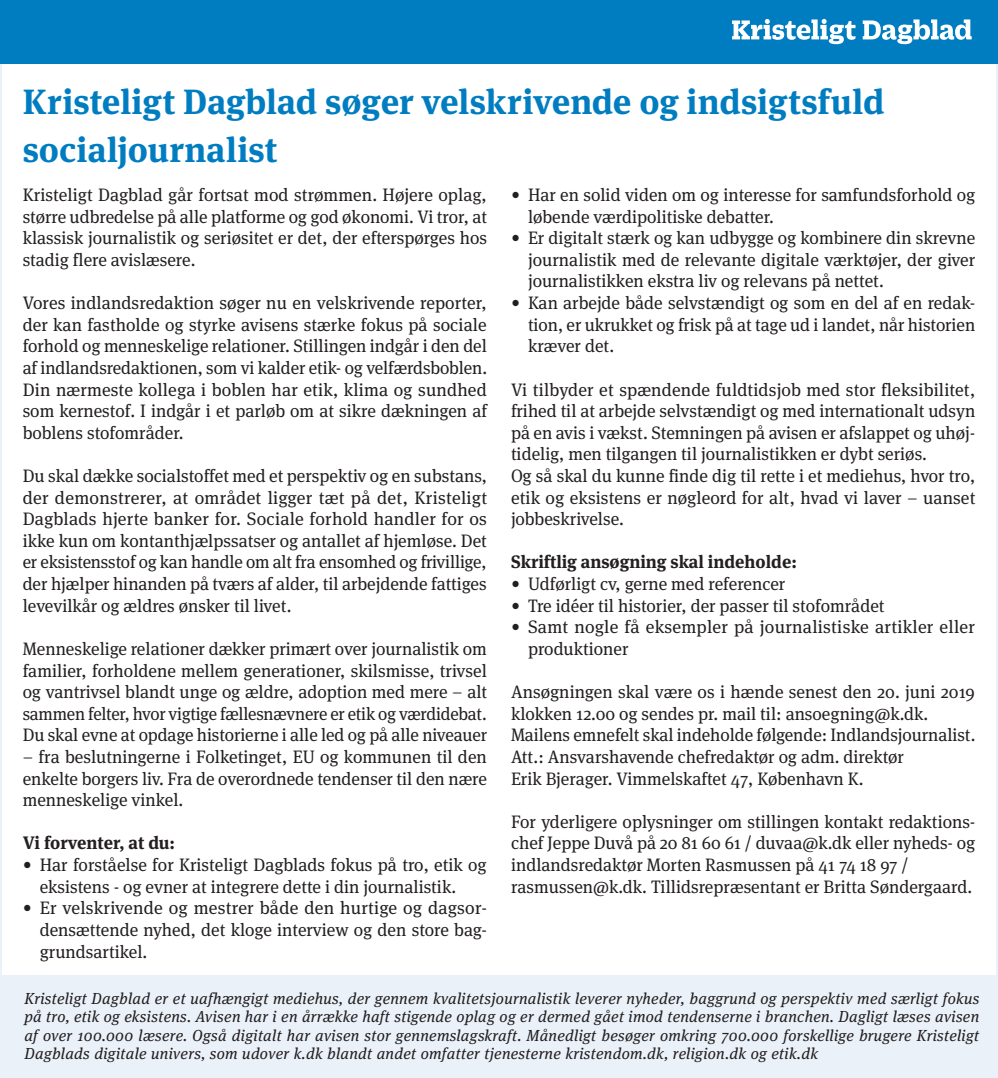
<style>
.page{position:relative;width:998px;height:1078px;background:#fff}
.page>*{position:absolute;margin:0;border:0;box-sizing:border-box;transform-origin:0 0}
.t1{font:700 35px/48px "Meta Serif OT";color:#007dc1}
.t2{font:18px/21.6px "Meta Serif Pro";color:#231f20;text-align:justify}
.t3{font:700 18px "Meta Serif Pro";color:#231f20}
.t4{font:italic 16px/18.6px "Meta Serif OT";letter-spacing:.02em;color:#231f20;text-align:justify}
</style>
<div class="page">
<div style="left:0;top:0;width:998px;height:63px;background:#007dc1"></div>
<div style="left:0;top:975px;width:998px;height:102px;background:#eaf1f9"></div>
<svg style="left:732px;top:19px;width:123px;height:25px"></svg>
<svg style="left:863px;top:19px;width:108px;height:25px"></svg>
<h1 class="t1" style="left:23px;top:78px;width:863px">Kristeligt Dagblad søger velskrivende og indsigtsfuld socialjournalist</h1>
<p class="t2" style="left:23px;top:183px;width:466px">Kristeligt Dagblad går fortsat mod strømmen. Højere oplag, større udbredelse på alle platforme og god økonomi. Vi tror, at klassisk journalistik og seriøsitet er det, der efterspørges hos stadig flere avislæsere.</p>
<p class="t2" style="left:23px;top:291px;width:466px">Vores indlandsredaktion søger nu en velskrivende reporter, der kan fastholde og styrke avisens stærke fokus på sociale forhold og menneskelige relationer. Stillingen indgår i den del af indlandsredaktionen, som vi kalder etik- og velfærdsboblen.<br>Din nærmeste kollega i boblen har etik, klima og sundhed som kernestof. I indgår i et parløb om at sikre dækningen af boblens stofområder.</p>
<p class="t2" style="left:23px;top:464px;width:466px">Du skal dække socialstoffet med et perspektiv og en substans, der demonstrerer, at området ligger tæt på det, Kristeligt Dagblads hjerte banker for. Sociale forhold handler for os ikke kun om kontanthjælpssatser og antallet af hjemløse. Det er eksistensstof og kan handle om alt fra ensomhed og frivillige, der hjælper hinanden på tværs af alder, til arbejdende fattiges levevilkår og ældres ønsker til livet.</p>
<p class="t2" style="left:23px;top:636px;width:466px">Menneskelige relationer dækker primært over journalistik om familier, forholdene mellem generationer, skilsmisse, trivsel og vantrivsel blandt unge og ældre, adoption med mere – alt sammen felter, hvor vigtige fællesnævnere er etik og værdidebat.<br>Du skal evne at opdage historierne i alle led og på alle niveauer</p>
<p class="t2" style="left:23px;top:744px;width:466px">– fra beslutningerne i Folketinget, EU og kommunen til den enkelte borgers liv. Fra de overordnede tendenser til den nære menneskelige vinkel.</p>
<p class="t3" style="left:23px;top:828px;width:154px">Vi forventer, at du:</p>
<p class="t2" style="left:40px;top:852px;width:448px;text-indent:-17px">• Har forståelse for Kristeligt Dagblads fokus på tro, etik og eksistens - og evner at integrere dette i din journalistik.</p>
<p class="t2" style="left:40px;top:896px;width:449px;text-indent:-17px">• Er velskrivende og mestrer både den hurtige og dagsor&shy;densættende nyhed, det kloge interview og den store bag&shy;grundsartikel.</p>
<p class="t2" style="left:528px;top:183px;width:449px;text-indent:-17px">• Har en solid viden om og interesse for samfundsforhold og løbende værdipolitiske debatter.</p>
<p class="t2" style="left:528px;top:226px;width:449px;text-indent:-17px">• Er digitalt stærk og kan udbygge og kombinere din skrevne journalistik med de relevante digitale værktøjer, der giver journalistikken ekstra liv og relevans på nettet.</p>
<p class="t2" style="left:528px;top:291px;width:449px;text-indent:-17px">• Kan arbejde både selvstændigt og som en del af en redak&shy;tion, er ukrukket og frisk på at tage ud i landet, når historien kræver det.</p>
<p class="t2" style="left:511px;top:377px;width:466px;text-align:left">Vi tilbyder et spændende fuldtidsjob med stor fleksibilitet, frihed til at arbejde selvstændigt og med internationalt udsyn på en avis i vækst. Stemningen på avisen er afslappet og uhøj&shy;tidelig, men tilgangen til journalistikken er dybt seriøs.<br>Og så skal du kunne finde dig til rette i et mediehus, hvor tro, etik og eksistens er nøgleord for alt, hvad vi laver – uanset jobbeskrivelse.</p>
<p class="t3" style="left:511px;top:547px;width:287px">Skriftlig ansøgning skal indeholde:</p>
<p class="t2" style="left:511px;top:572px;width:276px">• Udførligt cv, gerne med referencer</p>
<p class="t2" style="left:511px;top:593px;width:375px">• Tre idéer til historier, der passer til stofområdet</p>
<p class="t2" style="left:528px;top:615px;width:448px;text-indent:-17px">• Samt nogle få eksempler på journalistiske artikler eller produktioner</p>
<p class="t2" style="left:511px;top:680px;width:466px;text-align:left">Ansøgningen skal være os i hænde senest den 20. juni 2019 klokken 12.00 og sendes pr. mail til: ansoegning@k.dk.<br>Mailens emnefelt skal indeholde følgende: Indlandsjournalist.<br>Att.: Ansvarshavende chefredaktør og adm. direktør<br>Erik Bjerager. Vimmelskaftet 47, København K.</p>
<p class="t2" style="left:511px;top:809px;width:466px;text-align:left">For yderligere oplysninger om stillingen kontakt redaktions&shy;chef Jeppe Duvå på 20 81 60 61 / duvaa@k.dk eller nyheds- og indlandsredaktør Morten Rasmussen på 41 74 18 97 / rasmussen@k.dk. Tillidsrepræsentant er Britta Søndergaard.</p>
<p class="t4" style="left:24px;top:988px;width:956px">Kristeligt Dagblad er et uafhængigt mediehus, der gennem kvalitetsjournalistik leverer nyheder, baggrund og perspektiv med særligt fokus på tro, etik og eksistens. Avisen har i en årrække haft stigende oplag og er dermed gået imod tendenserne i branchen. Dagligt læses avisen af over 100.000 læsere. Også digitalt har avisen stor gennemslagskraft. Månedligt besøger omkring 700.000 forskellige brugere Kristeligt Dagblads digitale univers, som udover k.dk blandt andet omfatter tjenesterne kristendom.dk, religion.dk og etik.dk</p>
</div>
